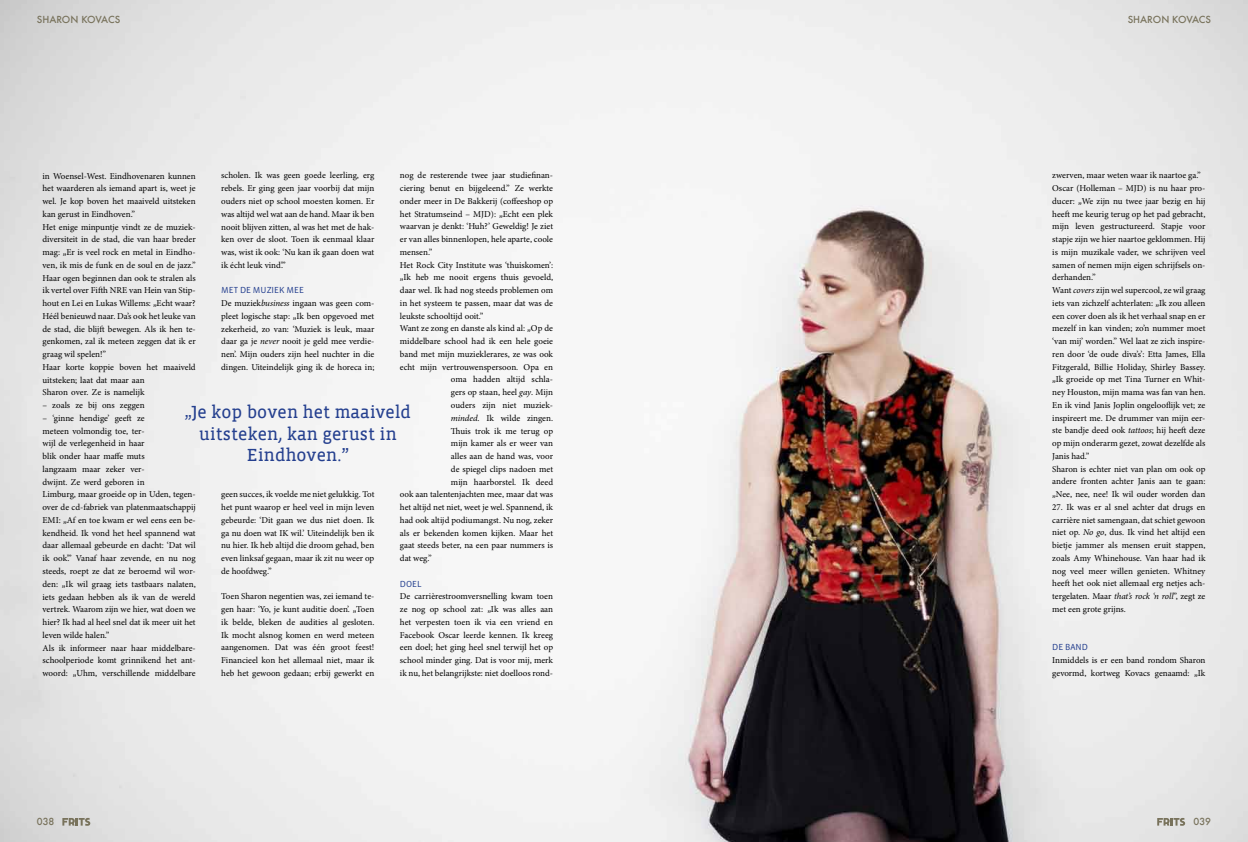
<style>
.page{position:relative;width:1248px;height:842px;background:#fff}
.page>*{position:absolute;margin:0;border:0;box-sizing:border-box;transform-origin:0 0}
.t1{font:18px/21.6px "Vista Slab Reg";color:#25408f;text-align:center}
.t2{font:500 9.5px "Futura";color:#78725b}
.t3{font:9px/12.8px "Minion Pro";color:#000;text-align:justify}
.t4{font:9px "Vista Sans OT";color:#25408f}
.s1{font-family:"Vista Sans OT"}
.s2{font-style:italic}
</style>
<div class="page">
<img style="left:0;top:0;width:1247px;height:842px">
<svg style="left:62px;top:818px;width:28px;height:8px"></svg>
<svg style="left:1157px;top:818px;width:27px;height:8px"></svg>
<p class="t2" style="left:37px;top:13px;width:85px">SHARON KOVACS</p>
<p class="t2" style="left:1127px;top:13px;width:85px">SHARON KOVACS</p>
<p class="t3" style="left:400px;top:169px;width:155px">nog de resterende twee jaar studiefinan-</p>
<p class="t3" style="left:400px;top:182px;width:155px">ciering benut en bijgeleend.” Ze werkte</p>
<p class="t3" style="left:400px;top:195px;width:155px">onder meer in De Bakkerij (coffeeshop op</p>
<p class="t3" style="left:400px;top:207px;width:155px">het Stratumseind – MJD): <span class="s1">„</span>Echt een plek</p>
<p class="t3" style="left:400px;top:220px;width:155px">waarvan je denkt: ‘Huh?’ Geweldig! Je ziet</p>
<p class="t3" style="left:400px;top:233px;width:155px">er van alles binnenlopen, hele aparte, coole</p>
<p class="t3" style="left:400px;top:246px;width:34px">mensen.”</p>
<p class="t3" style="left:400px;top:258px;width:155px">Het Rock City Institute was ‘thuiskomen’:</p>
<p class="t3" style="left:400px;top:271px;width:155px"><span class="s1">„</span>Ik heb me nooit ergens thuis gevoeld,</p>
<p class="t3" style="left:400px;top:284px;width:155px">daar wel. Ik had nog steeds problemen om</p>
<p class="t3" style="left:400px;top:297px;width:155px">in het systeem te passen, maar dat was de</p>
<p class="t3" style="left:400px;top:309px;width:85px">leukste schooltijd ooit.”</p>
<p class="t3" style="left:400px;top:322px;width:155px">Want ze zong en danste als kind al: <span class="s1">„</span>Op de</p>
<p class="t3" style="left:400px;top:335px;width:155px">middelbare school had ik een hele goeie</p>
<p class="t3" style="left:400px;top:348px;width:155px">band met mijn muzieklerares, ze was ook</p>
<p class="t3" style="left:400px;top:360px;width:155px">echt mijn vertrouwenspersoon. Opa en</p>
<p class="t3" style="left:451px;top:373px;width:104px">oma hadden altijd schla-</p>
<p class="t3" style="left:451px;top:386px;width:104px">gers op staan, heel <span class="s2">gay</span>. Mijn</p>
<p class="t3" style="left:451px;top:399px;width:104px">ouders zijn niet muziek-</p>
<p class="t3" style="left:451px;top:411px;width:104px"><span class="s2">minded</span>. Ik wilde zingen.</p>
<p class="t3" style="left:451px;top:424px;width:104px">Thuis trok ik me terug op</p>
<p class="t3" style="left:451px;top:437px;width:104px">mijn kamer als er weer van</p>
<p class="t3" style="left:451px;top:450px;width:104px">alles aan de hand was, voor</p>
<p class="t3" style="left:451px;top:462px;width:104px">de spiegel clips nadoen met</p>
<p class="t3" style="left:451px;top:475px;width:104px">mijn haarborstel. Ik deed</p>
<p class="t3" style="left:400px;top:488px;width:155px">ook aan talentenjachten mee, maar dat was</p>
<p class="t3" style="left:400px;top:501px;width:155px">het altijd net niet, weet je wel. Spannend, ik</p>
<p class="t3" style="left:400px;top:513px;width:155px">had ook altijd podiumangst. Nu nog, zeker</p>
<p class="t3" style="left:400px;top:526px;width:155px">als er bekenden komen kijken. Maar het</p>
<p class="t3" style="left:400px;top:539px;width:155px">gaat steeds beter, na een paar nummers is</p>
<p class="t3" style="left:400px;top:552px;width:33px">dat weg.”</p>
<p class="t4" style="left:400px;top:579px;width:23px">DOEL</p>
<p class="t3" style="left:400px;top:590px;width:155px">De carrièrestroomversnelling kwam toen ze nog op school zat: <span class="s1">„</span>Ik was alles aan het verpesten toen ik via een vriend en Facebook Oscar leerde kennen. Ik kreeg een doel; het ging heel snel terwijl het op school minder ging. Dat is voor mij, merk ik nu, het belangrijkste: niet doelloos rond-</p>
<p class="t3" style="left:221px;top:169px;width:155px">scholen. Ik was geen goede leerling, erg rebels. Er ging geen jaar voorbij dat mijn ouders niet op school moesten komen. Er was altijd wel wat aan de hand. Maar ik ben nooit blijven zitten, al was het met de hak&shy;ken over de sloot. Toen ik eenmaal klaar was, wist ik ook: ‘Nu kan ik gaan doen wat ik écht leuk vind’.”</p>
<p class="t4" style="left:221px;top:286px;width:72px">MET DE MUZIEK MEE</p>
<p class="t3" style="left:221px;top:297px;width:155px">De muziek<span class="s2">business</span> ingaan was geen com&shy;pleet logische stap: <span class="s1">„</span>Ik ben opgevoed met zekerheid, zo van: ‘Muziek is leuk, maar daar ga je <span class="s2">never</span> nooit je geld mee verdie&shy;nen’. Mijn ouders zijn heel nuchter in die dingen. Uiteindelijk ging ik de horeca in;</p>
<p class="t3" style="left:43px;top:169px;width:155px;text-align:left">in Woensel-West. Eindhovenaren kunnen het waarderen als iemand apart is, weet je wel. Je kop boven het maaiveld uitsteken kan gerust in Eindhoven.”<br>Het enige minpuntje vindt ze de muziek&shy;diversiteit in de stad, die van haar breder mag: <span class="s1">„</span>Er is veel rock en metal in Eindho&shy;ven, ik mis de funk en de soul en de jazz.” Haar ogen beginnen dan ook te stralen als ik vertel over Fifth NRE van Hein van Stip&shy;hout en Lei en Lukas Willems: <span class="s1">„</span>Echt waar?<br>Héél benieuwd naar. Da’s ook het leuke van de stad, die blijft bewegen. Als ik hen te&shy;genkomen, zal ik meteen zeggen dat ik er graag wil spelen!”<br>Haar korte koppie boven het maaiveld uitsteken; laat dat maar aan<br>Sharon over. Ze is namelijk</p>
<p class="t3" style="left:43px;top:399px;width:104px">– zoals ze bij ons zeggen</p>
<p class="t3" style="left:43px;top:412px;width:155px;text-align:left">– ‘ginne hendige’ geeft ze<br>meteen volmondig toe, ter-<br>wijl de verlegenheid in haar<br>blik onder haar maffe muts<br>langzaam maar zeker ver-<br>dwijnt. Ze werd geboren in<br>Limburg, maar groeide op in Uden, tegen&shy;over de cd-fabriek van platenmaatschappij EMI: <span class="s1">„</span>Af en toe kwam er wel eens een be&shy;kendheid. Ik vond het heel spannend wat daar allemaal gebeurde en dacht: ‘Dat wil ik ook’.” Vanaf haar zevende, en nu nog steeds, roept ze dat ze beroemd wil wor&shy;den: <span class="s1">„</span>Ik wil graag iets tastbaars nalaten, iets gedaan hebben als ik van de wereld vertrek. Waarom zijn we hier, wat doen we hier? Ik had al heel snel dat ik meer uit het leven wilde halen.”<br>Als ik informeer naar haar middelbare&shy;schoolperiode komt grinnikend het ant&shy;woord: <span class="s1">„</span>Uhm, verschillende middelbare</p>
<h1 class="t1" style="left:185px;top:402px;width:228px"><span class="s1">„</span>Je kop boven het maaiveld uitsteken, kan gerust in<br>Eindhoven.”</h1>
<p class="t3" style="left:221px;top:488px;width:155px">geen succes, ik voelde me niet gelukkig. Tot het punt waarop er heel veel in mijn leven gebeurde: ‘Dit gaan we dus niet doen. Ik ga nu doen wat IK wil.’ Uiteindelijk ben ik nu hier. Ik heb altijd die droom gehad, ben even linksaf gegaan, maar ik zit nu weer op de hoofdweg.”</p>
<p class="t3" style="left:221px;top:590px;width:155px">Toen Sharon negentien was, zei iemand te&shy;gen haar: ‘Yo, je kunt auditie doen’. <span class="s1">„</span>Toen ik belde, bleken de audities al gesloten.<br>Ik mocht alsnog komen en werd meteen aangenomen. Dat was één groot feest!<br>Financieel kon het allemaal niet, maar ik heb het gewoon gedaan; erbij gewerkt en</p>
<p class="t3" style="left:1052px;top:169px;width:155px;text-align:left">zwerven, maar weten waar ik naartoe ga.” Oscar (Holleman – MJD) is nu haar pro&shy;ducer: <span class="s1">„</span>We zijn nu twee jaar bezig en hij heeft me keurig terug op het pad gebracht, mijn leven gestructureerd. Stapje voor stapje zijn we hier naartoe geklommen. Hij is mijn muzikale vader, we schrijven veel samen of nemen mijn eigen schrijfsels on&shy;derhanden.”<br>Want <span class="s2">covers</span> zijn wel supercool, ze wil graag iets van zichzelf achterlaten: <span class="s1">„</span>Ik zou alleen een cover doen als ik het verhaal snap en er mezelf in kan vinden; zo’n nummer moet ‘van mij’ worden.” Wel laat ze zich inspire&shy;ren door ‘de oude diva’s’: Etta James, Ella Fitzgerald, Billie Holiday, Shirley Bassey. <span class="s1">„</span>Ik groeide op met Tina Turner en Whit&shy;ney Houston, mijn mama was fan van hen.<br>En ik vind Janis Joplin ongelooflijk vet; ze inspireert me. De drummer van mijn eer&shy;ste bandje deed ook <span class="s2">tattoos</span>; hij heeft deze op mijn onderarm gezet, zowat dezelfde als Janis had.”<br>Sharon is echter niet van plan om ook op andere fronten achter Janis aan te gaan: <span class="s1">„</span>Nee, nee, nee! Ik wil ouder worden dan</p>
<p class="t3" style="left:1052px;top:501px;width:155px">27. Ik was er al snel achter dat drugs en carrière niet samengaan, dat schiet gewoon niet op. <span class="s2">No go</span>, dus. Ik vind het altijd een bietje jammer als mensen eruit stappen, zoals Amy Whinehouse. Van haar had ik nog veel meer willen genieten. Whitney heeft het ook niet allemaal erg netjes ach&shy;tergelaten. Maar <span class="s2">that’s rock ‘n roll</span>”, zegt ze met een grote grijns.</p>
<p class="t4" style="left:1052px;top:643px;width:36px">DE BAND</p>
<p class="t3" style="left:1052px;top:654px;width:155px">Inmiddels is er een band rondom Sharon gevormd, kortweg Kovacs genaamd: <span class="s1">„</span>Ik</p>
<p class="t2" style="left:37px;top:815px;width:19px">038</p>
<p class="t2" style="left:1193px;top:815px;width:19px">039</p>
</div>
